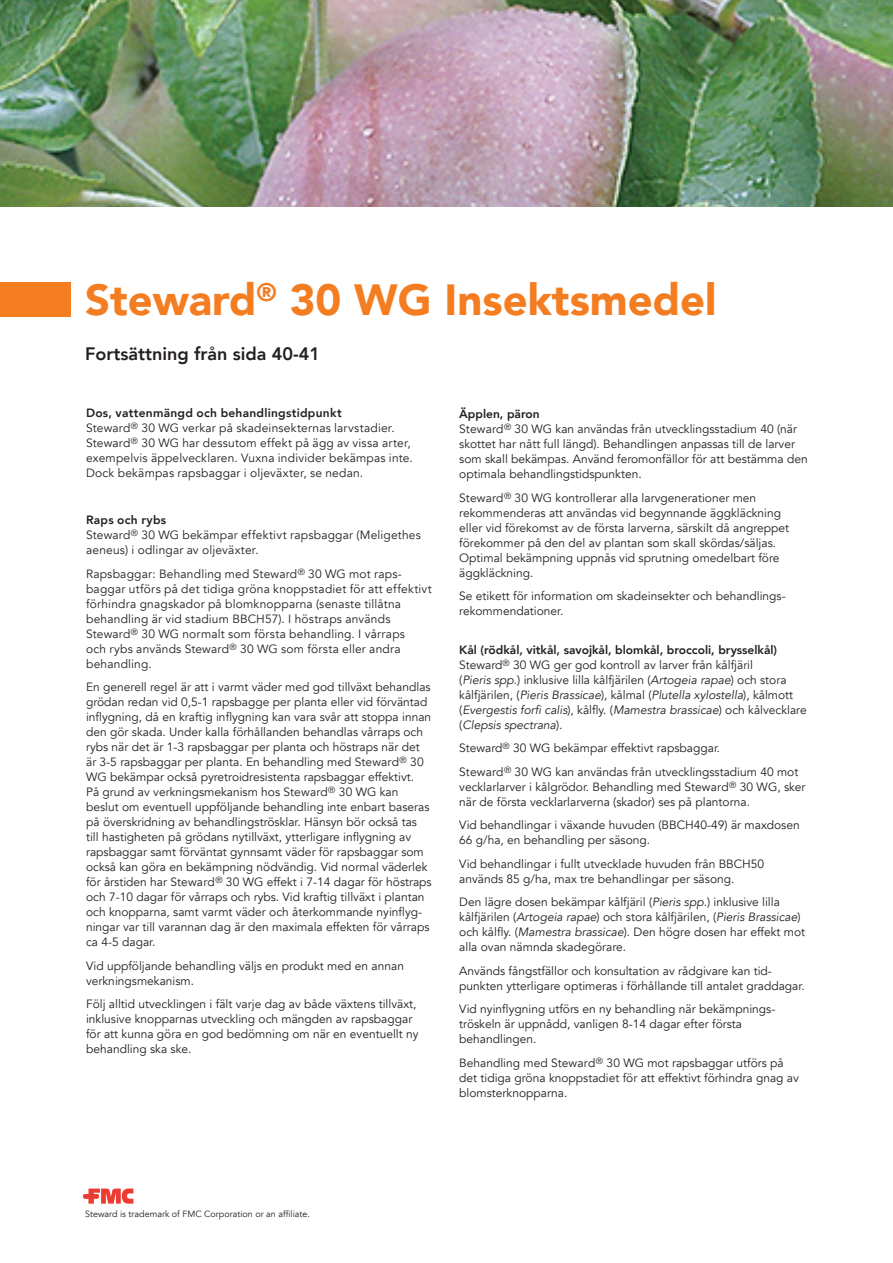
<style>
.page{position:relative;width:893px;height:1263px;background:#fff}
.page>*{position:absolute;margin:0;border:0;box-sizing:border-box;transform-origin:0 0}
.t1{font:900 43.5px "Avenir";color:#f47d21}
.t2{font:800 18px "Avenir";color:#231f20}
.t3{font:12px/15px "Avenir";color:#231f20}
.t4{font:9px "Avenir";color:#231f20}
.s1{font-weight:800}
.s2{font-style:italic}
</style>
<div class="page">
<svg style="left:83px;top:1188px;width:50px;height:15px"></svg>
<img style="left:0;top:0;width:893px;height:206px">
<div style="left:0;top:283px;width:70px;height:34px;background:#f47d21"></div>
<h1 class="t1" style="left:85px;top:263px;width:633px">Steward<sup>®</sup> 30 WG Insektsmedel</h1>
<h2 class="t2" style="left:85px;top:339px;width:236px">Fortsättning från sida 40-41</h2>
<p class="t3" style="left:86px;top:406px;width:328px"><span class="s1">Dos, vattenmängd och behandlingstidpunkt<br></span>Steward<sup>®</sup> 30 WG verkar på skadeinsekternas larvstadier.<br>Steward<sup>®</sup> 30 WG har dessutom effekt på ägg av vissa arter, exempelvis äppelvecklaren. Vuxna individer bekämpas inte.<br>Dock bekämpas rapsbaggar i oljeväxter, se nedan.</p>
<p class="t3" style="left:86px;top:513px;width:336px"><span class="s1">Raps och rybs<br></span>Steward<sup>®</sup> 30 WG bekämpar effektivt rapsbaggar (Meligethes aeneus) i odlingar av oljeväxter.</p>
<p class="t3" style="left:86px;top:566px;width:347px">Rapsbaggar: Behandling med Steward<sup>®</sup> 30 WG mot raps&shy;baggar utförs på det tidiga gröna knoppstadiet för att effektivt förhindra gnagskador på blomknopparna (senaste tillåtna behandling är vid stadium BBCH57). I höstraps används Steward<sup>®</sup> 30 WG normalt som första behandling. I vårraps<br>och rybs används Steward<sup>®</sup> 30 WG som första eller andra behandling.</p>
<p class="t3" style="left:86px;top:680px;width:347px">En generell regel är att i varmt väder med god tillväxt behandlas grödan redan vid 0,5-1 rapsbagge per planta eller vid förväntad inflygning, då en kraftig inflygning kan vara svår att stoppa innan den gör skada. Under kalla förhållanden behandlas vårraps och rybs när det är 1-3 rapsbaggar per planta och höstraps när det är 3-5 rapsbaggar per planta. En behandling med Steward<sup>®</sup> 30<br>WG bekämpar också pyretroidresistenta rapsbaggar effektivt.<br>På grund av verkningsmekanism hos Steward<sup>®</sup> 30 WG kan beslut om eventuell uppföljande behandling inte enbart baseras på överskridning av behandlingströsklar. Hänsyn bör också tas till hastigheten på grödans nytillväxt, ytterligare inflygning av rapsbaggar samt förväntat gynnsamt väder för rapsbaggar som också kan göra en bekämpning nödvändig. Vid normal väderlek för årstiden har Steward<sup>®</sup> 30 WG effekt i 7-14 dagar för höstraps och 7-10 dagar för vårraps och rybs. Vid kraftig tillväxt i plantan och knopparna, samt varmt väder och återkommande nyinflyg&shy;ningar var till varannan dag är den maximala effekten för vårraps ca 4-5 dagar.</p>
<p class="t3" style="left:86px;top:958px;width:319px">Vid uppföljande behandling väljs en produkt med en annan verkningsmekanism.</p>
<p class="t3" style="left:86px;top:997px;width:334px">Följ alltid utvecklingen i fält varje dag av både växtens tillväxt, inklusive knopparnas utveckling och mängden av rapsbaggar för att kunna göra en god bedömning om när en eventuellt ny behandling ska ske.</p>
<p class="t3" style="left:459px;top:407px;width:350px"><span class="s1">Äpplen, päron<br></span>Steward<sup>®</sup> 30 WG kan användas från utvecklingsstadium 40 (när skottet har nått full längd). Behandlingen anpassas till de larver som skall bekämpas. Använd feromonfällor för att bestämma den optimala behandlingstidspunkten.</p>
<p class="t3" style="left:459px;top:490px;width:331px">Steward<sup>®</sup> 30 WG kontrollerar alla larvgenerationer men rekommenderas att användas vid begynnande äggkläckning eller vid förekomst av de första larverna, särskilt då angreppet förekommer på den del av plantan som skall skördas/säljas.<br>Optimal bekämpning uppnås vid sprutning omedelbart före äggkläckning.</p>
<p class="t3" style="left:459px;top:589px;width:328px">Se etikett för information om skadeinsekter och behandlings&shy;rekommendationer.</p>
<p class="t3" style="left:459px;top:642px;width:349px"><span class="s1">Kål (rödkål, vitkål, savojkål, blomkål, broccoli, brysselkål)<br></span>Steward<sup>®</sup> 30 WG ger god kontroll av larver från kålfjäril<br>(<span class="s2">Pieris spp</span>.) inklusive lilla kålfjärilen (<span class="s2">Artogeia rapae</span>) och stora kålfjärilen, (<span class="s2">Pieris Brassicae</span>), kålmal (<span class="s2">Plutella xylostella</span>), kålmott (<span class="s2">Evergestis forfi calis</span>), kålfly. (<span class="s2">Mamestra brassicae</span>) och kålvecklare (<span class="s2">Clepsis spectrana</span>).</p>
<p class="t3" style="left:459px;top:736px;width:341px;line-height:23.5px">Steward<sup>®</sup> 30 WG bekämpar effektivt rapsbaggar.<br>Steward<sup>®</sup> 30 WG kan användas från utvecklingsstadium 40 mot</p>
<p class="t3" style="left:459px;top:779px;width:348px">vecklarlarver i kålgrödor. Behandling med Steward<sup>®</sup> 30 WG, sker när de första vecklarlarverna (skador) ses på plantorna.</p>
<p class="t3" style="left:459px;top:818px;width:342px">Vid behandlingar i växande huvuden (BBCH40-49) är maxdosen<br>66 g/ha, en behandling per säsong.</p>
<p class="t3" style="left:459px;top:856px;width:306px">Vid behandlingar i fullt utvecklade huvuden från BBCH50 används 85 g/ha, max tre behandlingar per säsong.</p>
<p class="t3" style="left:459px;top:895px;width:347px">Den lägre dosen bekämpar kålfjäril (<span class="s2">Pieris spp</span>.) inklusive lilla kålfjärilen (<span class="s2">Artogeia rapae</span>) och stora kålfjärilen, (<span class="s2">Pieris Brassicae</span>) och kålfly. (<span class="s2">Mamestra brassicae</span>). Den högre dosen har effekt mot alla ovan nämnda skadegörare.</p>
<p class="t3" style="left:459px;top:963px;width:347px">Används fångstfällor och konsultation av rådgivare kan tid&shy;punkten ytterligare optimeras i förhållande till antalet graddagar.</p>
<p class="t3" style="left:459px;top:1002px;width:318px">Vid nyinflygning utförs en ny behandling när bekämpnings&shy;tröskeln är uppnådd, vanligen 8-14 dagar efter första behandlingen.</p>
<p class="t3" style="left:459px;top:1055px;width:341px">Behandling med Steward<sup>®</sup> 30 WG mot rapsbaggar utförs på det tidiga gröna knoppstadiet för att effektivt förhindra gnag av blomsterknopparna.</p>
<p class="t4" style="left:85px;top:1208px;width:226px">Steward is trademark of FMC Corporation or an affiliate.</p>
</div>
